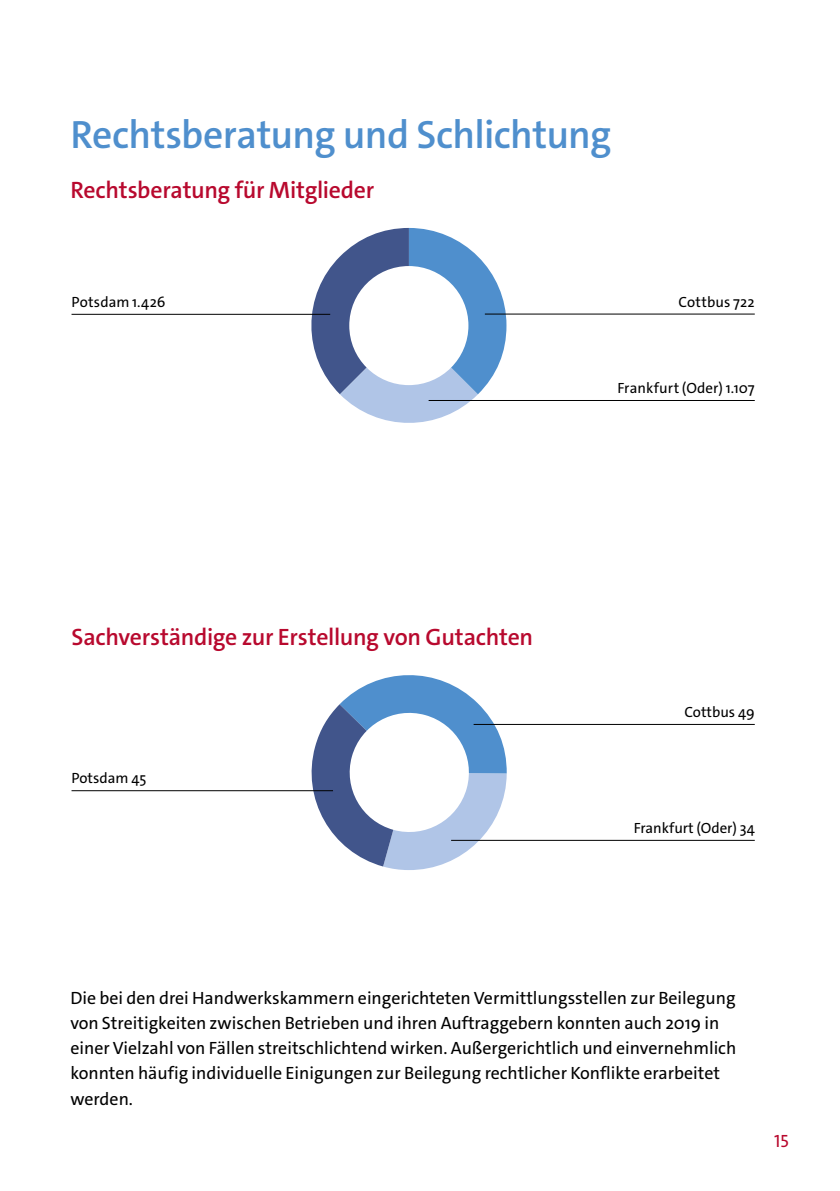
<style>
.page{position:relative;width:840px;height:1191px;background:#fff}
.page>*{position:absolute;margin:0;border:0;box-sizing:border-box;transform-origin:0 0}
.t1{font:600 39.6px "The Sans C4 s";letter-spacing:-.02em;color:#4f8fcd}
.t2{font:600 23.8px "The Sans C4 s";letter-spacing:-.015em;color:#b8092e}
.t3{font:17.8px/25.2px "The Sans C4 s";color:#000}
.t4{font:17.8px "The Sans C4 s";color:#b8092e}
.t5{font:14.8px "The Sans C4 s";color:#000}
</style>
<div class="page">
<svg style="left:302px;top:228px;width:204px;height:195px"></svg>
<div style="left:349px;top:266px;width:119px;height:119px;background:#fff;border-radius:50%"></div>
<hr style="left:484px;top:313px;width:270px;height:1px;background:#000">
<hr style="left:428px;top:400px;width:326px;height:1px;background:#000">
<hr style="left:71px;top:314px;width:259px;height:1px;background:#000">
<svg style="left:300px;top:675px;width:206px;height:195px"></svg>
<hr style="left:71px;top:790px;width:262px;height:1px;background:#000">
<hr style="left:473px;top:724px;width:281px;height:1px;background:#000">
<hr style="left:451px;top:840px;width:303px;height:1px;background:#000">
<h1 class="t1" style="left:70px;top:109px;width:542px">Rechtsberatung und Schlichtung</h1>
<h2 class="t2" style="left:70px;top:175px;width:305px">Rechtsberatung für Mitglieder</h2>
<p class="t5" style="left:71px;top:292px;width:95px">Potsdam 1.426</p>
<p class="t5" style="left:678px;top:292px;width:78px">Cottbus 722</p>
<p class="t5" style="left:617px;top:379px;width:139px">Frankfurt (Oder) 1.107</p>
<h2 class="t2" style="left:71px;top:621px;width:463px">Sachverständige zur Erstellung von Gutachten</h2>
<p class="t5" style="left:71px;top:768px;width:76px">Potsdam 45</p>
<p class="t5" style="left:684px;top:702px;width:72px">Cottbus 49</p>
<p class="t5" style="left:633px;top:818px;width:122px">Frankfurt (Oder) 34</p>
<p class="t3" style="left:70px;top:985px;width:667px">Die bei den drei Handwerkskammern eingerichteten Vermittlungsstellen zur Beilegung von Streitigkeiten zwischen Betrieben und ihren Auftraggebern konnten auch 2019 in einer Vielzahl von Fällen streitschlichtend wirken. Außergerichtlich und einvernehmlich konnten häufig individuelle Einigungen zur Beilegung rechtlicher Konflikte erarbeitet werden.</p>
<p class="t4" style="left:773px;top:1129px;width:16px">15</p>
</div>
